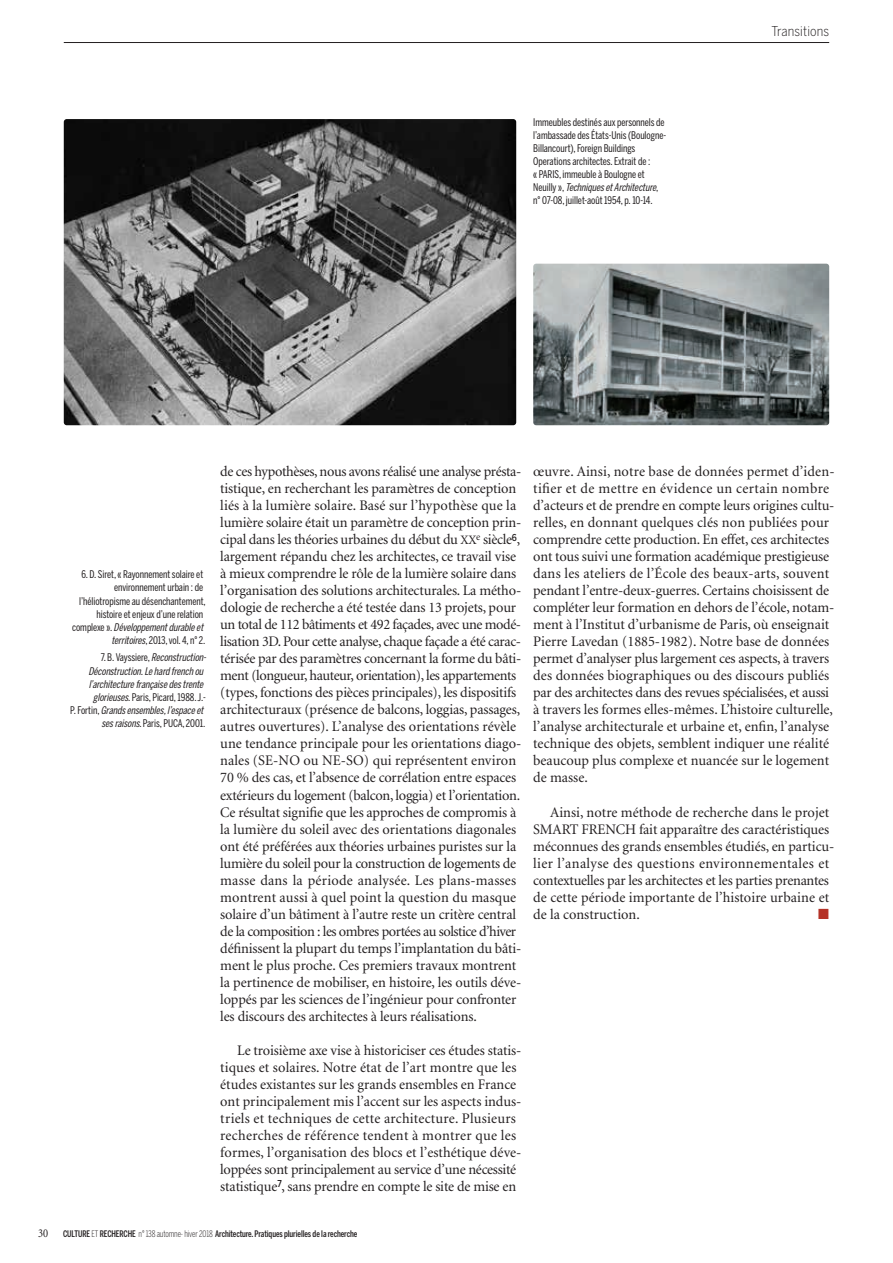
<style>
.page{position:relative;width:893px;height:1263px;background:#fff}
.page>*{position:absolute;margin:0;border:0;box-sizing:border-box;transform-origin:0 0}
.t1{font:14.7px/17px "Minion";letter-spacing:-.01em;color:#231f20}
.t2{font:14.7px "Zapf Dingbats";color:#b53227}
.t3{font:300 13.5px "Benton Sans Cond";letter-spacing:.01em;color:#231f20}
.t4{font:10.5px/13.2px "Benton Sans Comp";letter-spacing:-.005em;color:#231f20;text-align:right}
.t5{font:italic 10.5px/13.2px "Benton Sans Comp";color:#231f20;text-align:right}
.t6{font:500 9px "Benton Sans Comp";letter-spacing:-.01em;color:#231f20}
.s1{font-style:italic}
.s2{font-style:normal}
.s3{font-size:12.9px}
.s4{font-family:"Minion";font-weight:400;font-stretch:condensed;font-size:12px}
.s5{font-weight:300}
</style>
<div class="page">
<hr style="left:64px;top:42px;width:765px;height:1px;background:#231f20">
<img style="left:64px;top:119px;width:452px;height:306px;border-radius:3px">
<img style="left:533px;top:264px;width:296px;height:161px;border-radius:3px">
<p class="t4" style="left:533px;top:116px;width:134px;text-align:left">Immeubles destinés aux personnels de l’ambassade des États-Unis (Boulogne-Billancourt), Foreign Buildings Operations architectes. Extrait de :<br>« PARIS, immeuble à Boulogne et<br>N e u i l l y » , <span class="s1">TechniquesetArchitecture</span>, n° 07-08, juillet-août 1954, p. 10-14.</p>
<p class="t3" style="left:772px;top:26px;width:59px">Transitions</p>
<p class="t4" style="left:72px;top:569px;width:135px">6. D. Siret, « Rayonnement solaire et environnement urbain : de l’héliotropisme au désenchantement, histoire et enjeux d’une relation<br>c o m p l e x e » . <span class="s1">Développementdurable et territoires</span>, 2 0 1 3 , v o l . 4 , n ° 2 .</p>
<p class="t5" style="left:70px;top:652px;width:139px"><span class="s2">7. B . Va y s s i e r e ,</span> Reconstruction-Déconstruction.Le hard french ou l’architecture française destrente glorieuses<span class="s2">. Paris, Picard, 1988. J.-<br>P. Fo r t i n ,</span> Grandsensembles,l’espace et sesraisons<span class="s2">. Paris, PUCA, 2001.</span></p>
<p class="t1" style="left:220px;top:464px;width:303px">de ces hypothèses, nous avons réalisé une analyse présta&shy;tistique, en recherchant les paramètres de conception liés à la lumière solaire. Basé sur l’hypothèse que la lumière solaire était un paramètre de conception prin&shy;cipal dans les théories urbaines du début du <span class="s3">XX</span><sup>e</sup> siècle<sup>6</sup>, largement répandu chez les architectes, ce travail vise à mieux comprendre le rôle de la lumière solaire dans l’organisation des solutions architecturales. La métho&shy;dologie de recherche a été testée dans 13 projets, pour un total de 112 bâtiments et 492 façades, avec une modé&shy;lisation 3D. Pour cette analyse, chaque façade a été carac&shy;térisée par des paramètres concernant la forme du bâti&shy;ment (longueur, hauteur, orientation), les appartements (types, fonctions des pièces principales), les dispositifs architecturaux (présence de balcons, loggias, passages, autres ouvertures). L’analyse des orientations révèle une tendance principale pour les orientations diago&shy;nales (SE-NO ou NE-SO) qui représentent environ 70 % des cas, et l’absence de corrélation entre espaces extérieurs du logement (balcon, loggia) et l’orientation.<br>Ce résultat signifie que les approches de compromis à la lumière du soleil avec des orientations diagonales ont été préférées aux théories urbaines puristes sur la lumière du soleil pour la construction de logements de masse dans la période analysée. Les plans-masses montrent aussi à quel point la question du masque solaire d’un bâtiment à l’autre reste un critère central de la composition : les ombres portées au solstice d’hiver définissent la plupart du temps l’implantation du bâti&shy;ment le plus proche. Ces premiers travaux montrent la pertinence de mobiliser, en histoire, les outils déve&shy;loppés par les sciences de l’ingénieur pour confronter les discours des architectes à leurs réalisations.</p>
<p class="t1" style="left:220px;top:1043px;width:303px;text-indent:17px">Le troisième axe vise à historiciser ces études statis&shy;tiques et solaires. Notre état de l’art montre que les études existantes sur les grands ensembles en France ont principalement mis l’accent sur les aspects indus&shy;triels et techniques de cette architecture. Plusieurs recherches de référence tendent à montrer que les formes, l’organisation des blocs et l’esthétique déve&shy;loppées sont principalement au service d’une nécessité statistique<sup>7</sup>, sans prendre en compte le site de mise en</p>
<p class="t1" style="left:533px;top:464px;width:303px">œuvre. Ainsi, notre base de données permet d’iden - tifier et de mettre en évidence un certain nombre d’acteurs et de prendre en compte leurs origines cultu&shy;relles, en donnant quelques clés non publiées pour comprendre cette production. En effet, ces architectes ont tous suivi une formation académique prestigieuse dans les ateliers de l’École des beaux-arts, souvent pendant l’entre-deux-guerres. Certains choisissent de compléter leur formation en dehors de l’école, notam&shy;ment à l’Institut d’urbanisme de Paris, où enseignait Pierre Lavedan (1885-1982). Notre base de données permet d’analyser plus largement ces aspects, à travers des données biographiques ou des discours publiés par des architectes dans des revues spécialisées, et aussi à travers les formes elles-mêmes. L’histoire culturelle, l’analyse architecturale et urbaine et, enfin, l’analyse technique des objets, semblent indiquer une réalité beaucoup plus complexe et nuancée sur le logement de masse.</p>
<p class="t1" style="left:533px;top:804px;width:303px;text-indent:17px">Ainsi, notre méthode de recherche dans le projet SMART FRENCH fait apparaître des caractéristiques méconnues des grands ensembles étudiés, en particu&shy;lier l’analyse des questions environnementales et contextuelles par les architectes et les parties prenantes de cette période importante de l’histoire urbaine et de la construction.</p>
<p class="t2" style="left:818px;top:906px;width:12px">■</p>
<p class="t6" style="left:38px;top:1231px;width:321px"><span class="s4">30</span> CULTURE <span class="s5">ET</span> RECHERCHE <span class="s5">n° 138 automne- hiver 2018</span> Architecture. Pratiques plurielles de la recherche</p>
</div>
